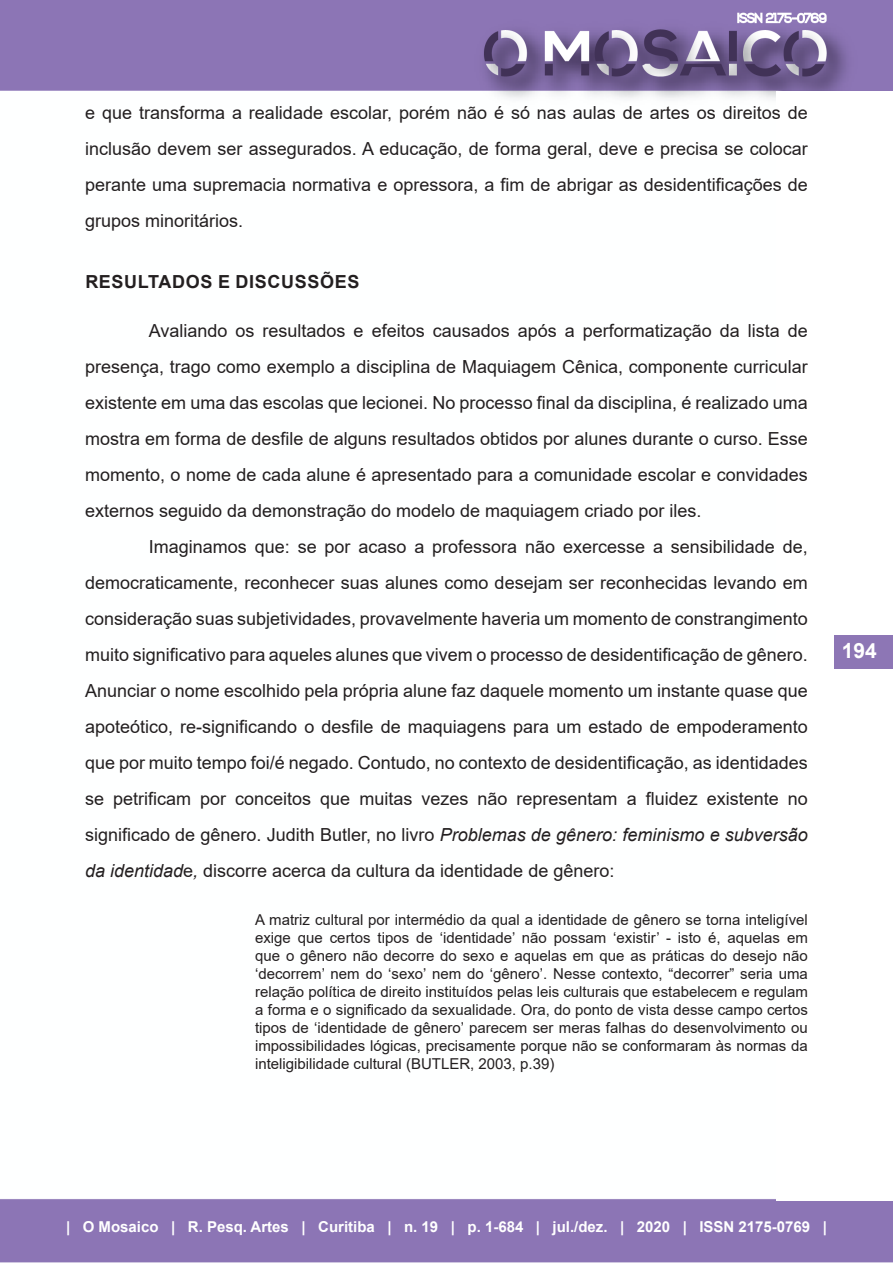
<style>
.page{position:relative;width:893px;height:1263px;background:#fff}
.page>*{position:absolute;margin:0;border:0;box-sizing:border-box;transform-origin:0 0}
.t1{font:700 21px "Arial";color:#fff}
.Corpo{font:18px/36px "Arial";color:#231f20;text-align:justify}
.Título_2{font:700 18px "Arial";letter-spacing:.035em;color:#231f20}
.citação{font:15px/18px "Arial";color:#231f20;text-align:justify}
.t2{font:700 15px "Arial";color:#fff}
.s1{font-style:italic}
</style>
<div class="page">
<img style="left:0;top:0;width:893px;height:1263px">
<div style="left:777px;top:92px;width:116px;height:1109px;background:#fff"></div>
<div style="left:834px;top:635px;width:59px;height:33px;background:#8d76b5"></div>
<p class="Corpo" style="left:85px;top:95px;width:724px">e que transforma a realidade escolar, porém não é só nas aulas de artes os direitos de inclusão devem ser assegurados. A educação, de forma geral, deve e precisa se colocar perante uma supremacia normativa e opressora, a fim de abrigar as desidentificações de grupos minoritários.</p>
<p class="Título_2" style="left:85px;top:269px;width:275px">RESULTADOS E DISCUSSÕES</p>
<p class="Corpo" style="left:85px;top:312px;width:724px;text-indent:64px">Avaliando os resultados e efeitos causados após a performatização da lista de presença, trago como exemplo a disciplina de Maquiagem Cênica, componente curricular existente em uma das escolas que lecionei. No processo final da disciplina, é realizado uma mostra em forma de desfile de alguns resultados obtidos por alunes durante o curso. Esse momento, o nome de cada alune é apresentado para a comunidade escolar e convidades externos seguido da demonstração do modelo de maquiagem criado por iles.</p>
<p class="Corpo" style="left:85px;top:528px;width:724px;text-indent:64px">Imaginamos que: se por acaso a professora não exercesse a sensibilidade de, democraticamente, reconhecer suas alunes como desejam ser reconhecidas levando em consideração suas subjetividades, provavelmente haveria um momento de constrangimento muito significativo para aqueles alunes que vivem o processo de desidentificação de gênero.<br>Anunciar o nome escolhido pela própria alune faz daquele momento um instante quase que apoteótico, re-significando o desfile de maquiagens para um estado de empoderamento que por muito tempo foi/é negado. Contudo, no contexto de desidentificação, as identidades se petrificam por conceitos que muitas vezes não representam a fluidez existente no significado de gênero. Judith Butler, no livro <span class="s1">Problemas de gênero: feminismo e subversão da identidad</span>e<span class="s1">,</span> discorre acerca da cultura da identidade de gênero:</p>
<p class="citação" style="left:255px;top:910px;width:554px">A matriz cultural por intermédio da qual a identidade de gênero se torna inteligível exige que certos tipos de ‘identidade’ não possam ‘existir’ - isto é, aquelas em que o gênero não decorre do sexo e aquelas em que as práticas do desejo não ‘decorrem’ nem do ‘sexo’ nem do ‘gênero’. Nesse contexto, “decorrer” seria uma relação política de direito instituídos pelas leis culturais que estabelecem e regulam a forma e o significado da sexualidade. Ora, do ponto de vista desse campo certos tipos de ‘identidade de gênero’ parecem ser meras falhas do desenvolvimento ou impossibilidades lógicas, precisamente porque não se conformaram às normas da inteligibilidade cultural (BUTLER, 2003, p.39)</p>
<p class="t1" style="left:842px;top:636px;width:37px">194</p>
<p class="t2" style="left:66px;top:1216px;width:762px">| O Mosaico | R. Pesq. Artes | Curitiba | n. 19 | p. 1-684 | jul./dez. | 2020 | ISSN 2175-0769 |</p>
</div>
